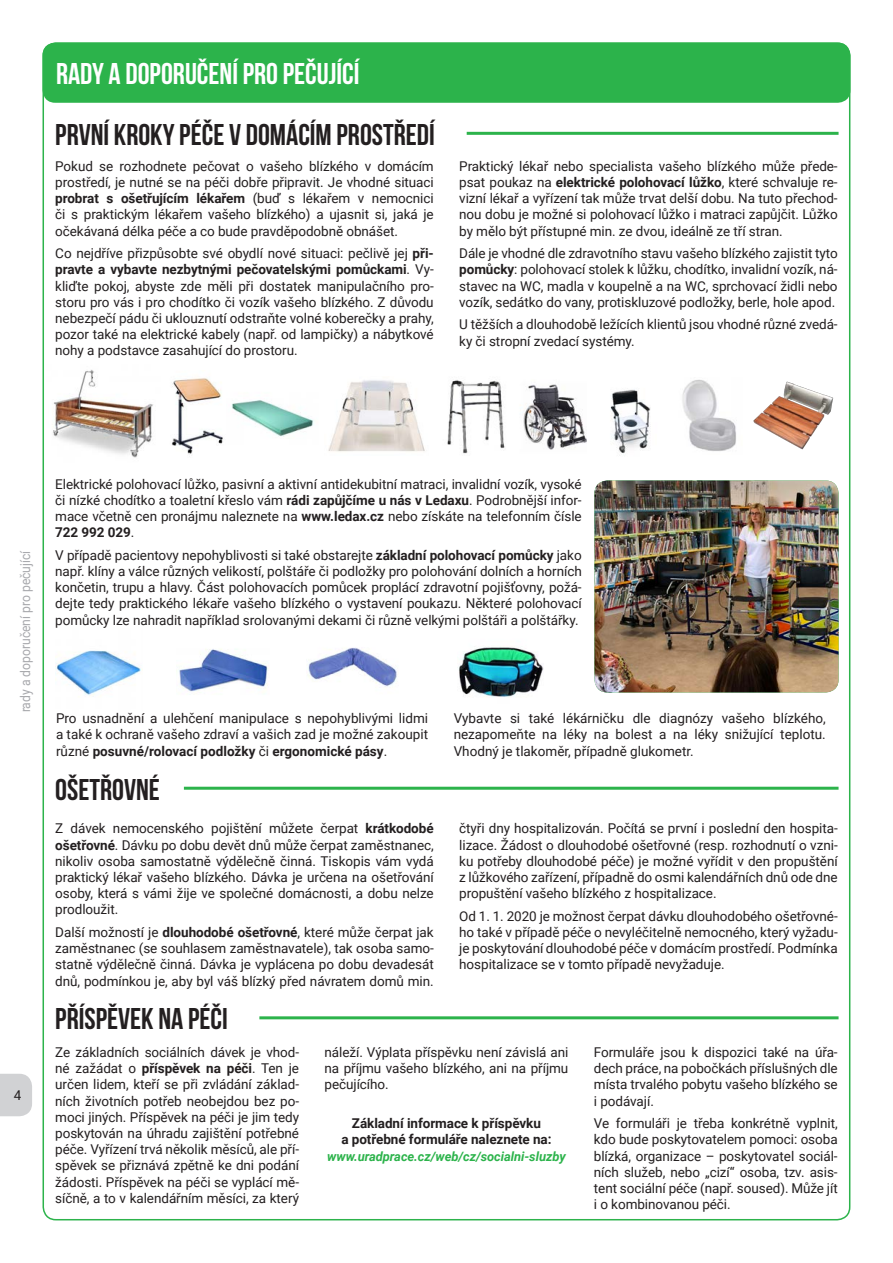
<style>
.page{position:relative;width:893px;height:1263px;background:#fff}
.page>*{position:absolute;margin:0;border:0;box-sizing:border-box;transform-origin:0 0}
.t1{font:700 30px "Bebas Neue";color:#231f20}
.t2{font:700 30px "Bebas Neue";color:#fff}
.t3{font:13.5px/16.2px "Roboto";letter-spacing:-.005em;color:#231f20;text-align:justify}
.t4{font:700 13.5px/16.2px "Roboto";letter-spacing:-.005em;color:#231f20;text-align:center}
.t5{font:13.5px "Roboto";color:#a8a9ad;scale:.9 1}
.t6{font:italic 700 12.9px "Roboto";letter-spacing:-.005em;color:#2cb34b}
.s1{font-weight:700}
</style>
<div class="page">
<img style="left:55px;top:650px;width:88px;height:45px">
<img style="left:176px;top:649px;width:93px;height:43px">
<img style="left:308px;top:647px;width:89px;height:40px">
<img style="left:459px;top:647px;width:84px;height:50px">
<div style="left:43px;top:43px;width:807px;height:60px;background:#2cb34b;border-radius:13px"></div>
<svg style="left:0;top:1074px;width:32px;height:42px"></svg>
<img style="left:594px;top:480px;width:244px;height:212px">
<img style="left:53px;top:370px;width:100px;height:88px">
<img style="left:171px;top:378px;width:52px;height:77px">
<img style="left:231px;top:400px;width:83px;height:37px">
<img style="left:328px;top:380px;width:97px;height:72px">
<img style="left:447px;top:380px;width:58px;height:74px">
<img style="left:523px;top:384px;width:64px;height:66px">
<img style="left:610px;top:389px;width:41px;height:65px">
<img style="left:682px;top:379px;width:54px;height:72px">
<img style="left:753px;top:381px;width:81px;height:69px">
<hr style="left:467px;top:132px;width:371px;height:3px;background:#2cb34b">
<hr style="left:184px;top:787px;width:654px;height:3px;background:#2cb34b">
<hr style="left:259px;top:1016px;width:579px;height:3px;background:#2cb34b">
<p class="t2" style="left:56px;top:58px;width:305px">RADY A DOPORUČENÍ PRO PEČUJÍCÍ</p>
<p class="t1" style="left:55px;top:118px;width:381px">PRVNÍ KROKY PÉČE V DOMÁCÍM PROSTŘEDÍ</p>
<p class="t3" style="left:55px;top:157px;width:380px">Pokud se rozhodnete pečovat o vašeho blízkého v domácím prostředí, je nutné se na péči dobře připravit. Je vhodné situaci <span class="s1">probrat s ošetřujícím lékařem</span> (buď s lékařem v nemocnici či s praktickým lékařem vašeho blízkého) a ujasnit si, jaká je očekávaná délka péče a co bude pravděpodobně obnášet.</p>
<p class="t3" style="left:55px;top:245px;width:380px">Co nejdříve přizpůsobte své obydlí nové situaci: pečlivě jej <span class="s1">při&shy;pravte a vybavte nezbytnými pečovatelskými pomůckami</span>. Vy&shy;kliďte pokoj, abyste zde měli při dostatek manipulačního pro&shy;storu pro vás i pro chodítko či vozík vašeho blízkého. Z důvodu nebezpečí pádu či uklouznutí odstraňte volné koberečky a prahy, pozor také na elektrické kabely (např. od lampičky) a nábytkové nohy a podstavce zasahující do prostoru.</p>
<p class="t3" style="left:459px;top:157px;width:380px">Praktický lékař nebo specialista vašeho blízkého může přede&shy;psat poukaz na <span class="s1">elektrické polohovací lůžko</span>, které schvaluje re&shy;vizní lékař a vyřízení tak může trvat delší dobu. Na tuto přechod&shy;nou dobu je možné si polohovací lůžko i matraci zapůjčit. Lůžko by mělo být přístupné min. ze dvou, ideálně ze tří stran.</p>
<p class="t3" style="left:459px;top:245px;width:380px">Dále je vhodné dle zdravotního stavu vašeho blízkého zajistit tyto <span class="s1">pomůcky</span>: polohovací stolek k lůžku, chodítko, invalidní vozík, ná&shy;stavec na WC, madla v koupelně a na WC, sprchovací židli nebo vozík, sedátko do vany, protiskluzové podložky, berle, hole apod.</p>
<p class="t3" style="left:459px;top:316px;width:380px">U těžších a dlouhodobě ležících klientů jsou vhodné různé zvedá&shy;ky či stropní zvedací systémy.</p>
<p class="t5" style="left:16px;top:712px;width:182px;rotate:-90deg">rady a doporučení pro pečující</p>
<p class="t3" style="left:14px;top:1087px;width:9px">4</p>
<p class="t3" style="left:55px;top:475px;width:528px">Elektrické polohovací lůžko, pasivní a aktivní antidekubitní matraci, invalidní vozík, vysoké či nízké chodítko a toaletní křeslo vám <span class="s1">rádi zapůjčíme u nás v Ledaxu</span>. Podrobnější infor&shy;mace včetně cen pronájmu naleznete na <span class="s1">www.ledax.cz</span> nebo získáte na telefonním čísle <span class="s1">722 992 029</span>.</p>
<p class="t3" style="left:55px;top:546px;width:528px">V případě pacientovy nepohyblivosti si také obstarejte <span class="s1">základní polohovací pomůcky</span> jako např. klíny a válce různých velikostí, polštáře či podložky pro polohování dolních a horních končetin, trupu a hlavy. Část polohovacích pomůcek proplácí zdravotní pojišťovny, požá&shy;dejte tedy praktického lékaře vašeho blízkého o vystavení poukazu. Některé polohovací pomůcky lze nahradit například srolovanými dekami či různě velkými polštáři a polštářky.</p>
<p class="t3" style="left:56px;top:710px;width:374px">Pro usnadnění a ulehčení manipulace s nepohyblivými lidmi a také k ochraně vašeho zdraví a vašich zad je možné zakoupit různé <span class="s1">posuvné/rolovací podložky</span> či <span class="s1">ergonomické pásy</span>.</p>
<p class="t3" style="left:454px;top:710px;width:374px">Vybavte si také lékárničku dle diagnózy vašeho blízkého, nezapomeňte na léky na bolest a na léky snižující teplotu.<br>Vhodný je tlakoměr, případně glukometr.</p>
<p class="t1" style="left:55px;top:773px;width:106px">OŠETŘOVNÉ</p>
<p class="t3" style="left:55px;top:820px;width:380px">Z dávek nemocenského pojištění můžete čerpat <span class="s1">krátkodobé ošetřovné</span>. Dávku po dobu devět dnů může čerpat zaměstnanec, nikoliv osoba samostatně výdělečně činná. Tiskopis vám vydá praktický lékař vašeho blízkého. Dávka je určena na ošetřování osoby, která s vámi žije ve společné domácnosti, a dobu nelze prodloužit.</p>
<p class="t3" style="left:55px;top:923px;width:380px">Další možností je <span class="s1">dlouhodobé ošetřovné</span>, které může čerpat jak zaměstnanec (se souhlasem zaměstnavatele), tak osoba samo&shy;statně výdělečně činná. Dávka je vyplácena po dobu devadesát dnů, podmínkou je, aby byl váš blízký před návratem domů min.</p>
<p class="t3" style="left:459px;top:820px;width:380px">čtyři dny hospitalizován. Počítá se první i poslední den hospita&shy;lizace. Žádost o dlouhodobé ošetřovné (resp. rozhodnutí o vzni&shy;ku potřeby dlouhodobé péče) je možné vyřídit v den propuštění z lůžkového zařízení, případně do osmi kalendářních dnů ode dne propuštění vašeho blízkého z hospitalizace.</p>
<p class="t3" style="left:459px;top:907px;width:380px">Od 1. 1. 2020 je možnost čerpat dávku dlouhodobého ošetřovné&shy;ho také v případě péče o nevyléčitelně nemocného, který vyžadu&shy;je poskytování dlouhodobé péče v domácím prostředí. Podmínka hospitalizace se v tomto případě nevyžaduje.</p>
<p class="t1" style="left:55px;top:1002px;width:174px">PŘÍSPĚVEK NA PÉČI</p>
<p class="t3" style="left:55px;top:1043px;width:245px">Ze základních sociálních dávek je vhod&shy;né zažádat o <span class="s1">příspěvek na péči</span>. Ten je určen lidem, kteří se při zvládání základ&shy;ních životních potřeb neobejdou bez po&shy;moci jiných. Příspěvek na péči je jim tedy poskytován na úhradu zajištění potřebné péče. Vyřízení trvá několik měsíců, ale pří&shy;spěvek se přiznává zpětně ke dni podání žádosti. Příspěvek na péči se vyplácí mě&shy;síčně, a to v kalendářním měsíci, za který</p>
<p class="t3" style="left:325px;top:1043px;width:245px">náleží. Výplata příspěvku není závislá ani na příjmu vašeho blízkého, ani na příjmu pečujícího.</p>
<p class="t4" style="left:341px;top:1115px;width:212px">Základní informace k příspěvku<br>a potřebné formuláře naleznete na:</p>
<p class="t6" style="left:327px;top:1147px;width:240px">www.uradprace.cz/web/cz/socialni-sluzby</p>
<p class="t3" style="left:594px;top:1043px;width:245px">Formuláře jsou k dispozici také na úřa&shy;dech práce, na pobočkách příslušných dle místa trvalého pobytu vašeho blízkého se i podávají.</p>
<p class="t3" style="left:594px;top:1115px;width:245px">Ve formuláři je třeba konkrétně vyplnit, kdo bude poskytovatelem pomoci: osoba blízká, organizace – poskytovatel sociál&shy;ních služeb, nebo „cizí“ osoba, tzv. asis&shy;tent sociální péče (např. soused). Může jít i o kombinovanou péči.</p>
</div>
